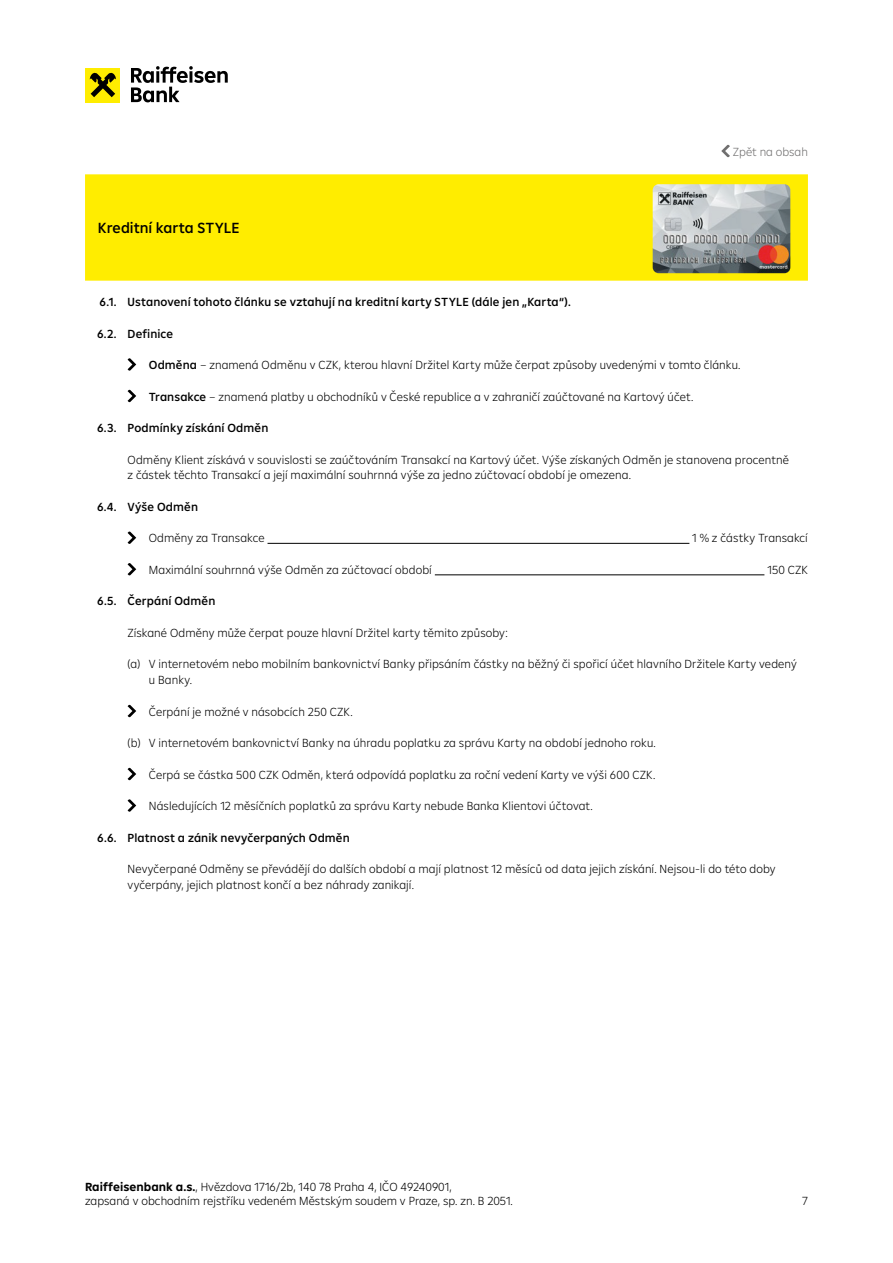
<style>
.page{position:relative;width:893px;height:1263px;background:#fff}
.page>*{position:absolute;margin:0;border:0;box-sizing:border-box;transform-origin:0 0}
.t1{font:500 15px "Amalia";color:#000}
.t2{font:300 12px/15.8px "Amalia";letter-spacing:.005em;color:#000}
.t3{font:500 12px "Amalia";letter-spacing:.01em;color:#000}
.t4{font:300 12px "Amalia";color:#706f6f}
.s1{font-weight:500}
.s2{font-weight:700}
</style>
<div class="page">
<hr style="left:268px;top:543px;width:421px;height:1px;background:#000">
<hr style="left:435px;top:574px;width:329px;height:1px;background:#000">
<div style="left:85px;top:174px;width:723px;height:107px;background:#ffed00"></div>
<img style="left:653px;top:184px;width:137px;height:89px">
<svg style="left:128px;top:358px;width:8px;height:13px"></svg>
<svg style="left:128px;top:390px;width:8px;height:12px"></svg>
<svg style="left:128px;top:531px;width:8px;height:13px"></svg>
<svg style="left:128px;top:563px;width:8px;height:13px"></svg>
<svg style="left:128px;top:705px;width:8px;height:12px"></svg>
<svg style="left:128px;top:768px;width:8px;height:12px"></svg>
<svg style="left:128px;top:799px;width:8px;height:13px"></svg>
<svg style="left:131px;top:66px;width:97px;height:36px"></svg>
<div style="left:86px;top:68px;width:34px;height:34px;background:#ffed00"></div>
<svg style="left:90px;top:72px;width:26px;height:25px"></svg>
<svg style="left:721px;top:145px;width:9px;height:12px"></svg>
<p class="t1" style="left:98px;top:218px;width:143px">Kreditní karta STYLE</p>
<p class="t4" style="left:733px;top:144px;width:77px">Zpět na obsah</p>
<p class="t3" style="left:100px;top:294px;width:473px">6.1. Ustanovení tohoto článku se vztahují na kreditní karty STYLE (dále jen „Karta“).</p>
<p class="t3" style="left:97px;top:326px;width:78px">6.2. Definice</p>
<p class="t2" style="left:149px;top:357px;width:593px"><span class="s1">Odměna</span> – znamená Odměnu v CZK, kterou hlavní Držitel Karty může čerpat způsoby uvedenými v tomto článku.</p>
<p class="t2" style="left:149px;top:388px;width:546px"><span class="s1">Transakce</span> – znamená platby u obchodníků v České republice a v zahraničí zaúčtované na Kartový účet.</p>
<p class="t3" style="left:97px;top:420px;width:173px">6.3. Podmínky získání Odměn</p>
<p class="t2" style="left:128px;top:451px;width:663px">Odměny Klient získává v souvislosti se zaúčtováním Transakcí na Kartový účet. Výše získaných Odměn je stanovena procentně z částek těchto Transakcí a její maximální souhrnná výše za jedno zúčtovací období je omezena.</p>
<p class="t3" style="left:97px;top:499px;width:102px">6.4. Výše Odměn</p>
<p class="t2" style="left:149px;top:530px;width:117px">Odměny za Transakce</p>
<p class="t2" style="left:692px;top:530px;width:117px">1 % z částky Transakcí</p>
<p class="t2" style="left:149px;top:561px;width:285px">Maximální souhrnná výše Odměn za zúčtovací období</p>
<p class="t2" style="left:767px;top:561px;width:42px">150 CZK</p>
<p class="t3" style="left:97px;top:593px;width:120px">6.5. Čerpání Odměn</p>
<p class="t2" style="left:128px;top:624px;width:382px">Získané Odměny může čerpat pouze hlavní Držitel karty těmito způsoby:</p>
<p class="t2" style="left:149px;top:656px;width:649px;text-indent:-21px">(a) V internetovém nebo mobilním bankovnictví Banky připsáním částky na běžný či spořicí účet hlavního Držitele Karty vedený u Banky.</p>
<p class="t2" style="left:149px;top:703px;width:205px">Čerpání je možné v násobcích 250 CZK.</p>
<p class="t2" style="left:128px;top:735px;width:530px">(b) V internetovém bankovnictví Banky na úhradu poplatku za správu Karty na období jednoho roku.</p>
<p class="t2" style="left:149px;top:766px;width:508px">Čerpá se částka 500 CZK Odměn, která odpovídá poplatku za roční vedení Karty ve výši 600 CZK.</p>
<p class="t2" style="left:149px;top:798px;width:446px">Následujících 12 měsíčních poplatků za správu Karty nebude Banka Klientovi účtovat.</p>
<p class="t3" style="left:97px;top:830px;width:254px">6.6. Platnost a zánik nevyčerpaných Odměn</p>
<p class="t2" style="left:128px;top:861px;width:650px">Nevyčerpané Odměny se převádějí do dalších období a mají platnost 12 měsíců od data jejich získání. Nejsou-li do této doby vyčerpány, jejich platnost končí a bez náhrady zanikají.</p>
<p class="t2" style="left:85px;top:1179px;width:429px;line-height:14.4px"><span class="s2">Raiffeisenbank a.s.</span>, Hvězdova 1716/2b, 140 78 Praha 4, IČO 49240901,<br>zapsaná v obchodním rejstříku vedeném Městským soudem v Praze, sp. zn. B 2051.</p>
<p class="t2" style="left:802px;top:1192px;width:7px">7</p>
</div>
